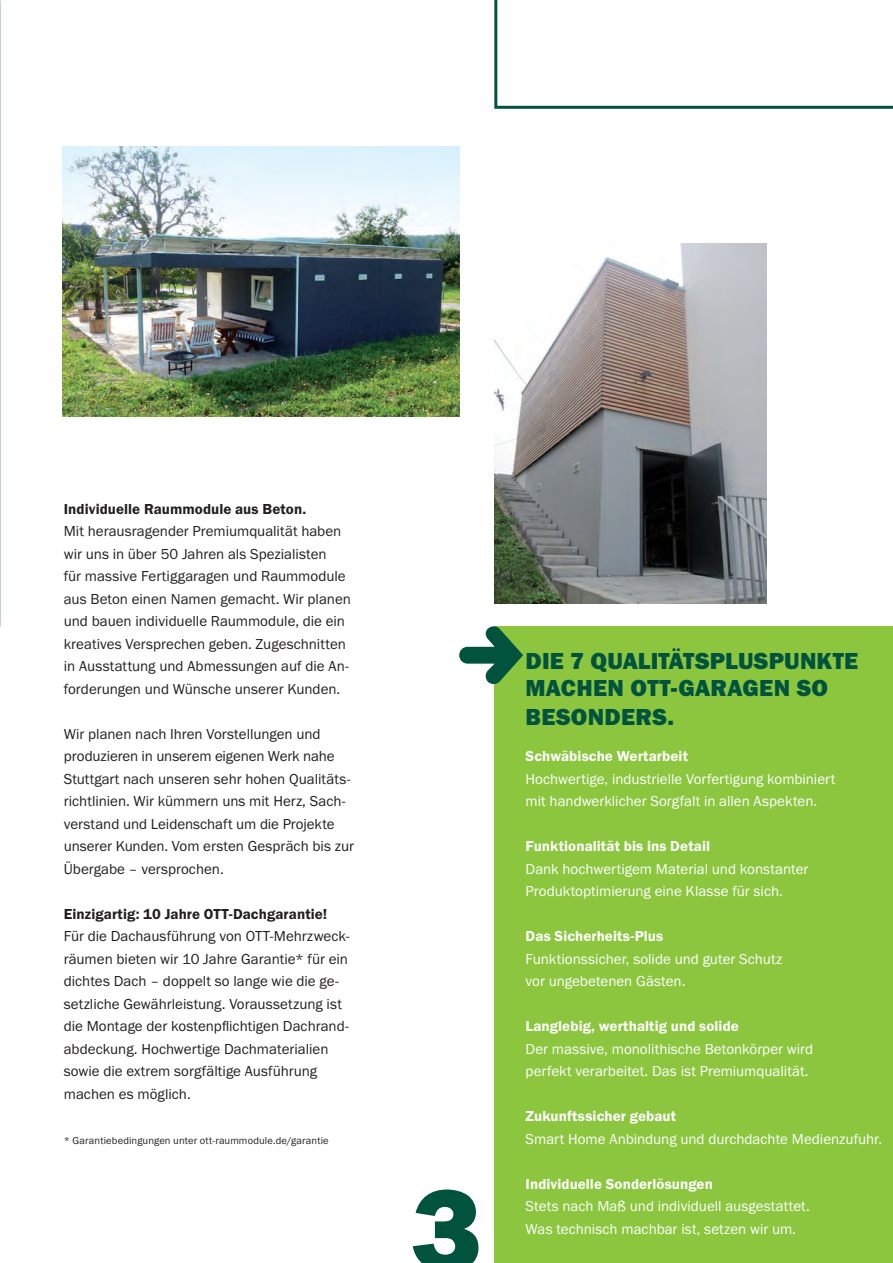
<style>
.page{position:relative;width:893px;height:1263px;background:#fff}
.page>*{position:absolute;margin:0;border:0;box-sizing:border-box;transform-origin:0 0}
.t1{font:120px "Franklin Gothic URW Hea";color:#01533d}
.t2{font:24px/27.8px "Franklin Gothic URW Hea";letter-spacing:.01em;color:#01533d}
.t3{font:15px/22.5px "Franklin Gothic URW Boo";color:#231f20}
.t4{font:15px/22.5px "Franklin Gothic URW Boo";color:#fff}
.t5{font:15px "Franklin Gothic URW Dem";letter-spacing:.005em;color:#fff}
.t6{font:15px "Franklin Gothic URW Dem";letter-spacing:.005em;color:#231f20}
.t7{font:10.5px "Franklin Gothic URW Boo";letter-spacing:.015em;color:#231f20}
</style>
<div class="page">
<img style="left:0;top:615px;width:1px;height:648px">
<div style="left:494px;top:626px;width:399px;height:637px;background:#8bc63e"></div>
<svg style="left:459px;top:626px;width:64px;height:58px"></svg>
<img style="left:62px;top:146px;width:397px;height:271px">
<svg style="left:494px;top:0;width:399px;height:109px"></svg>
<img style="left:494px;top:244px;width:272px;height:360px">
<p class="t6" style="left:64px;top:500px;width:244px">Individuelle Raummodule aus Beton.</p>
<p class="t3" style="left:64px;top:520px;width:289px">Mit herausragender Premiumqualität haben wir uns in über 50 Jahren als Spezialisten<br>für massive Fertiggaragen und Raummodule aus Beton einen Namen gemacht. Wir planen und bauen individuelle Raummodule, die ein kreatives Versprechen geben. Zugeschnitten in Ausstattung und Abmessungen auf die An&shy;forderungen und Wünsche unserer Kunden.</p>
<p class="t3" style="left:64px;top:722px;width:292px">Wir planen nach Ihren Vorstellungen und produzieren in unserem eigenen Werk nahe Stuttgart nach unseren sehr hohen Qualitäts&shy;richtlinien. Wir kümmern uns mit Herz, Sach&shy;verstand und Leidenschaft um die Projekte unserer Kunden. Vom ersten Gespräch bis zur Übergabe – versprochen.</p>
<p class="t6" style="left:64px;top:905px;width:265px">Einzigartig: 10 Jahre OTT-Dachgarantie!</p>
<p class="t3" style="left:64px;top:925px;width:287px">Für die Dachausführung von OTT-Mehrzweck&shy;räumen bieten wir 10 Jahre Garantie* für ein dichtes Dach – doppelt so lange wie die ge&shy;setzliche Gewährleistung. Voraussetzung ist die Montage der kostenpflichtigen Dachrand&shy;abdeckung. Hochwertige Dachmaterialien sowie die extrem sorgfältige Ausführung machen es möglich.</p>
<p class="t7" style="left:64px;top:1134px;width:266px">* Garantiebedingungen unter ott-raummodule.de/garantie</p>
<h1 class="t1" style="left:411px;top:1153px;width:72px">3</h1>
<h2 class="t2" style="left:526px;top:647px;width:334px">DIE 7 QUALITÄTSPLUSPUNKTE<br>MACHEN OTT-GARAGEN SO<br>BESONDERS.</h2>
<p class="t5" style="left:526px;top:747px;width:164px">Schwäbische Wertarbeit</p>
<p class="t4" style="left:526px;top:767px;width:311px">Hochwertige, industrielle Vorfertigung kombiniert mit handwerklicher Sorgfalt in allen Aspekten.</p>
<p class="t5" style="left:526px;top:837px;width:186px">Funktionalität bis ins Detail</p>
<p class="t4" style="left:526px;top:857px;width:284px">Dank hochwertigem Material und konstanter<br>Produktoptimierung eine Klasse für sich.</p>
<p class="t5" style="left:526px;top:927px;width:139px">Das Sicherheits-Plus</p>
<p class="t4" style="left:526px;top:947px;width:258px">Funktionssicher, solide und guter Schutz vor ungebetenen Gästen.</p>
<p class="t5" style="left:526px;top:1017px;width:215px">Langlebig, werthaltig und solide</p>
<p class="t4" style="left:526px;top:1037px;width:289px">Der massive, monolithische Betonkörper wird perfekt verarbeitet. Das ist Premiumqualität.</p>
<p class="t5" style="left:526px;top:1107px;width:152px">Zukunftssicher gebaut</p>
<p class="t4" style="left:526px;top:1127px;width:358px">Smart Home Anbindung und durchdachte Medienzufuhr.</p>
<p class="t5" style="left:526px;top:1175px;width:189px">Individuelle Sonderlösungen</p>
<p class="t4" style="left:526px;top:1195px;width:286px">Stets nach Maß und individuell ausgestattet.<br>Was technisch machbar ist, setzen wir um.</p>
</div>
